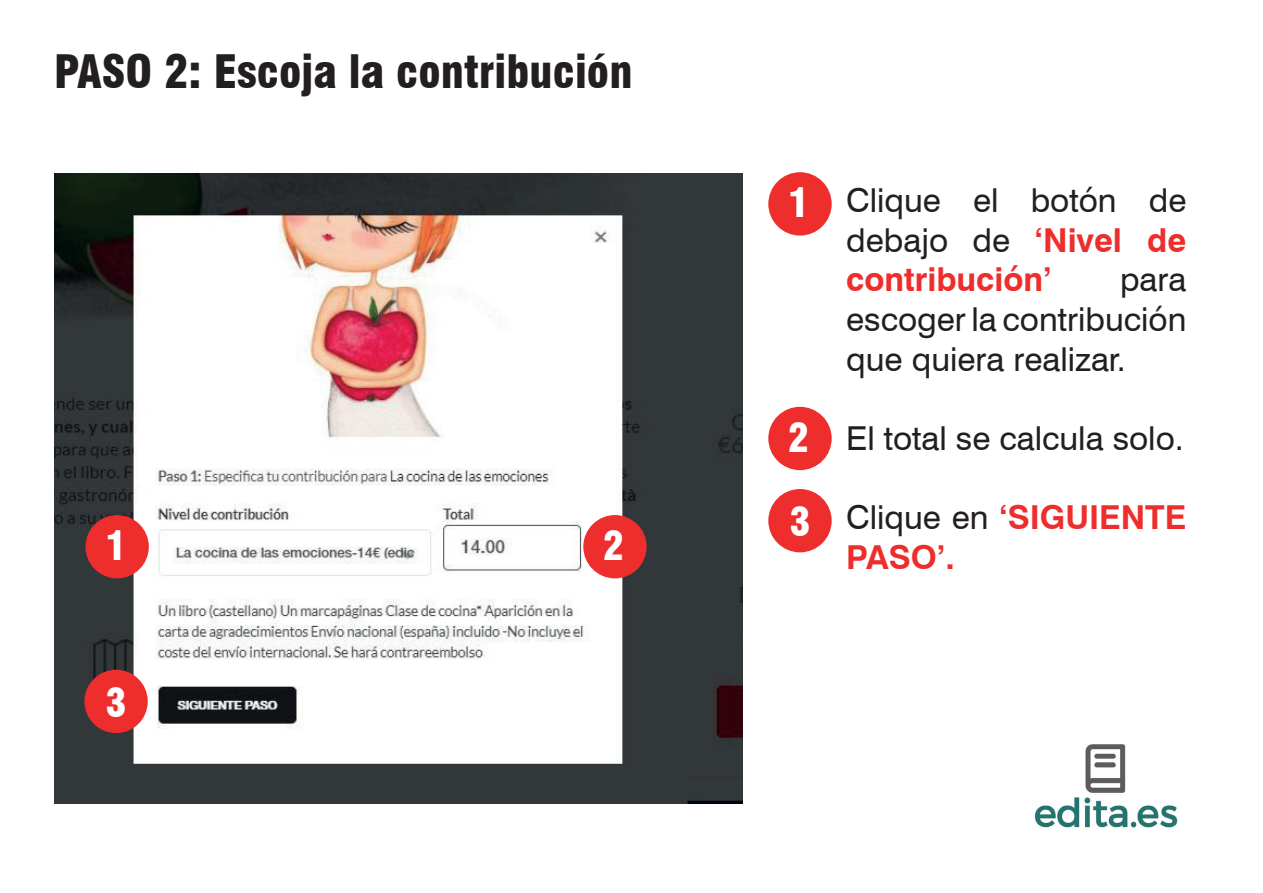
<style>
.page{position:relative;width:1263px;height:893px;background:#fff}
.page>*{position:absolute;margin:0;border:0;box-sizing:border-box;transform-origin:0 0}
.t1{font:900 condensed 45px "Swiss 721 BT";color:#231f20}
.t2{font:900 condensed 39px/84.3px "Swiss 721 BT";color:#fff}
.t3{font:33px/39.6px "Swiss 721 BT";color:#231f20;text-align:justify}
.t4{font:700 33px/39.6px "Swiss 721 BT";color:#ee2d2d}
.s1{font-weight:700;color:#ee2d2d}
.s2{font-weight:400;color:#231f20}
</style>
<div class="page">
<img style="left:54px;top:173px;width:688px;height:631px">
<div style="left:768px;top:172px;width:64px;height:64px;background:#ee2d2d;border-radius:50%"></div>
<div style="left:85px;top:515px;width:64px;height:63px;background:#ee2d2d;border-radius:50%"></div>
<div style="left:768px;top:407px;width:64px;height:63px;background:#ee2d2d;border-radius:50%"></div>
<div style="left:768px;top:489px;width:64px;height:63px;background:#ee2d2d;border-radius:50%"></div>
<div style="left:583px;top:515px;width:64px;height:63px;background:#ee2d2d;border-radius:50%"></div>
<div style="left:84px;top:670px;width:64px;height:63px;background:#ee2d2d;border-radius:50%"></div>
<img style="left:1034px;top:744px;width:144px;height:84px">
<h1 class="t1" style="left:54px;top:45px;width:580px">PASO 2: Escoja la contribución</h1>
<p class="t2" style="left:105px;top:504px;width:22px">1</p>
<p class="t2" style="left:105px;top:660px;width:22px">3</p>
<p class="t2" style="left:603px;top:504px;width:22px">2</p>
<p class="t2" style="left:788px;top:161px;width:22px">1</p>
<p class="t2" style="left:788px;top:395px;width:23px">2<br>3</p>
<p class="t3" style="left:846px;top:180px;width:342px">Clique el botón de debajo de <span class="s1">‘Nivel de contribución’</span></p>
<p class="t3" style="left:846px;top:260px;width:342px;text-indent:274px">para escoger la contribución que quiera realizar.</p>
<p class="t3" style="left:846px;top:418px;width:339px">El total se calcula solo.</p>
<p class="t4" style="left:846px;top:497px;width:342px"><span class="s2">Clique en</span> ‘SIGUIENTE<br>PASO’.</p>
</div>
